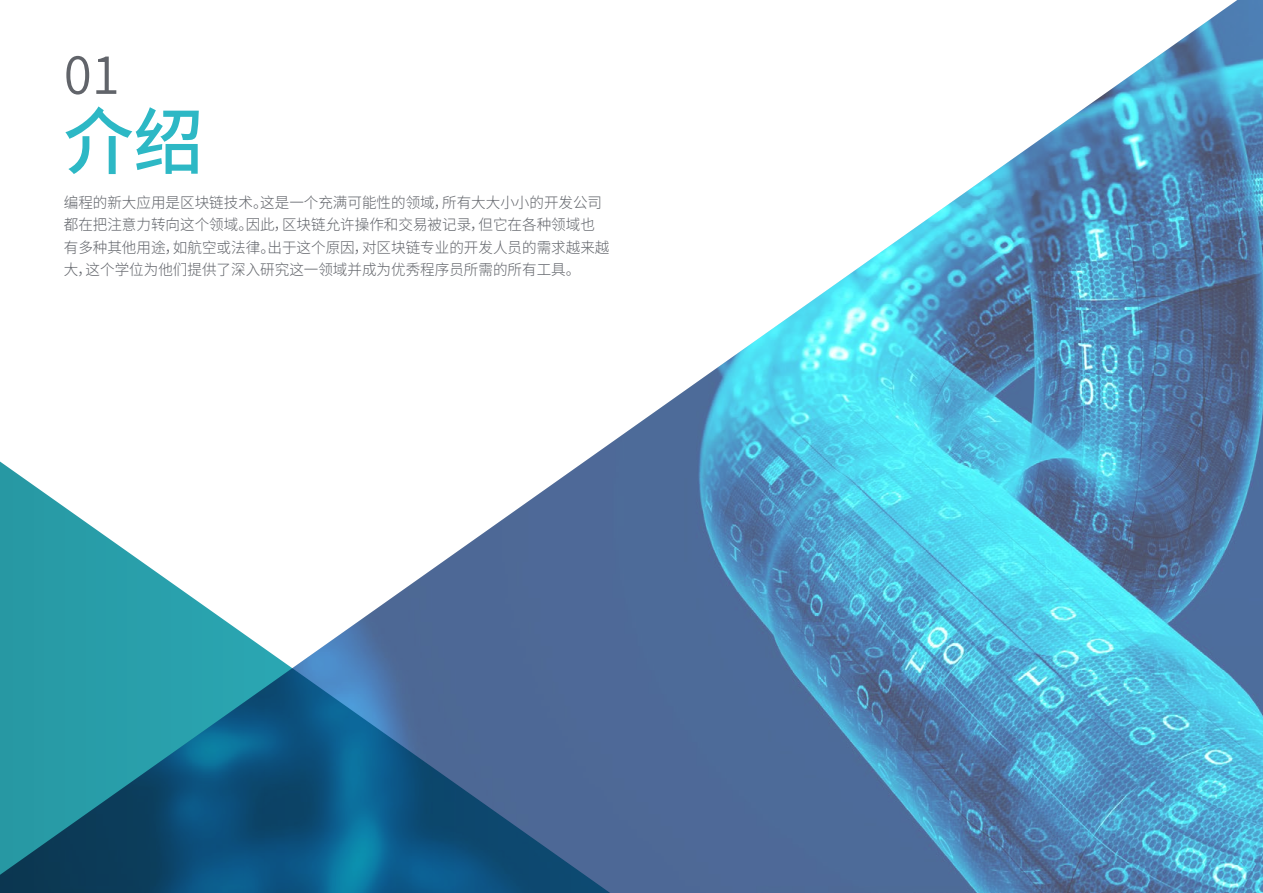
<style>
.page{position:relative;width:1263px;height:893px;background:#fff}
.page>*{position:absolute;margin:0;border:0;box-sizing:border-box;transform-origin:0 0}
.t1{font:500 72px "Source Han Sans CN";color:#2db8c5}
.t2{font:52.5px "Source Han Sans CN";color:#61646a}
.t3{font:300 15px/22.5px "Source Han Sans CN";color:#61646a}
</style>
<div class="page">
<img style="left:606px;top:0;width:657px;height:893px">
<svg style="left:0;top:446px;width:640px;height:447px"></svg>
<h2 class="t2" style="left:64px;top:45px;width:57px">01</h2>
<h1 class="t1" style="left:64px;top:101px;width:141px">介绍</h1>
<p class="t3" style="left:64px;top:191px;width:547px">编程的新大应用是区块链技术。这是一个充满可能性的领域，所有大大小小的开发公司都在把注意力转向这个领域。因此，区块链允许操作和交易被记录，但它在各种领域也有多种其他用途，如航空或法律。出于这个原因，对区块链专业的开发人员的需求越来越大，这个学位为他们提供了深入研究这一领域并成为优秀程序员所需的所有工具。</p>
</div>
